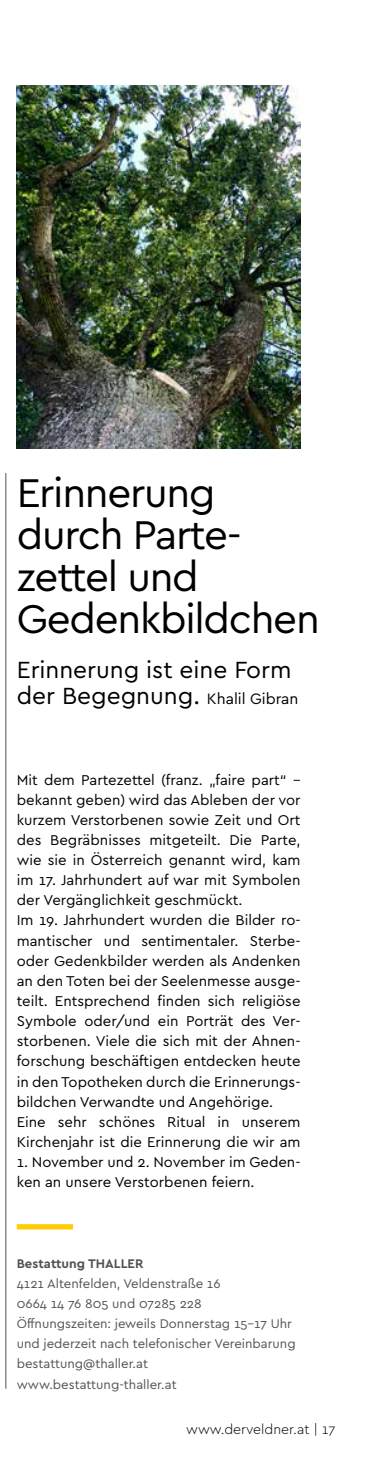
<style>
.page{position:relative;width:375px;height:1469px;background:#fff}
.page>*{position:absolute;margin:0;border:0;box-sizing:border-box;transform-origin:0 0}
.t1{font:42px/42px "Cera";letter-spacing:-.03em;color:#000}
.t2{font:24.5px/26.2px "Cera";color:#000}
.t3{font:14.88px/20.1px "Cera";color:#000}
.t4{font:300 14px "Cera";color:#000}
.t5{font:13.12px/20.1px "Cera";color:#545352}
.t6{font:700 13.12px "Cera";color:#545352}
.s1{font-size:15.75px}
</style>
<div class="page">
<img style="left:17px;top:86px;width:283px;height:362px">
<div style="left:17px;top:1224px;width:56px;height:5px;background:#fc0"></div>
<hr style="left:5px;top:473px;width:1px;height:915px;background:#545352">
<h1 class="t1" style="left:17px;top:470px;width:304px">Erinnerung durch Parte&shy;zettel und<br>Gedenkbildchen</h1>
<h2 class="t2" style="left:17px;top:655px;width:283px">Erinnerung ist eine Form der Begegnung. <span class="s1">Khalil Gibran</span></h2>
<p class="t3" style="left:17px;top:768px;width:285px">Mit dem Partezettel (franz. „faire part“ – bekannt geben) wird das Ableben der vor kurzem Verstorbenen sowie Zeit und Ort des Begräbnisses mitgeteilt. Die Parte, wie sie in Österreich genannt wird, kam im 17. Jahrhundert auf war mit Symbolen der Vergänglichkeit geschmückt.<br>Im 19. Jahrhundert wurden die Bilder ro&shy;mantischer und sentimentaler. Sterbe&shy;oder Gedenkbilder werden als Andenken an den Toten bei der Seelenmesse ausge&shy;teilt. Entsprechend finden sich religiöse Symbole oder/und ein Porträt des Ver&shy;storbenen. Viele die sich mit der Ahnen&shy;forschung beschäftigen entdecken heute in den Topotheken durch die Erinnerungs&shy;bildchen Verwandte und Angehörige.<br>Eine sehr schönes Ritual in unserem Kirchenjahr ist die Erinnerung die wir am</p>
<p class="t3" style="left:17px;top:1151px;width:285px">1. November und 2. November im Geden&shy;ken an unsere Verstorbenen feiern.</p>
<p class="t6" style="left:17px;top:1254px;width:128px">Bestattung THALLER</p>
<p class="t5" style="left:17px;top:1272px;width:280px">4121 Altenfelden, Veldenstraße 16<br>0664 14 76 805 und 07285 228<br>Öffnungszeiten: jeweils Donnerstag 15–17 Uhr und jederzeit nach telefonischer Vereinbarung bestattung@thaller.at www.bestattung-thaller.at</p>
<p class="t4" style="left:186px;top:1420px;width:151px">www.derveldner.at | 17</p>
</div>
